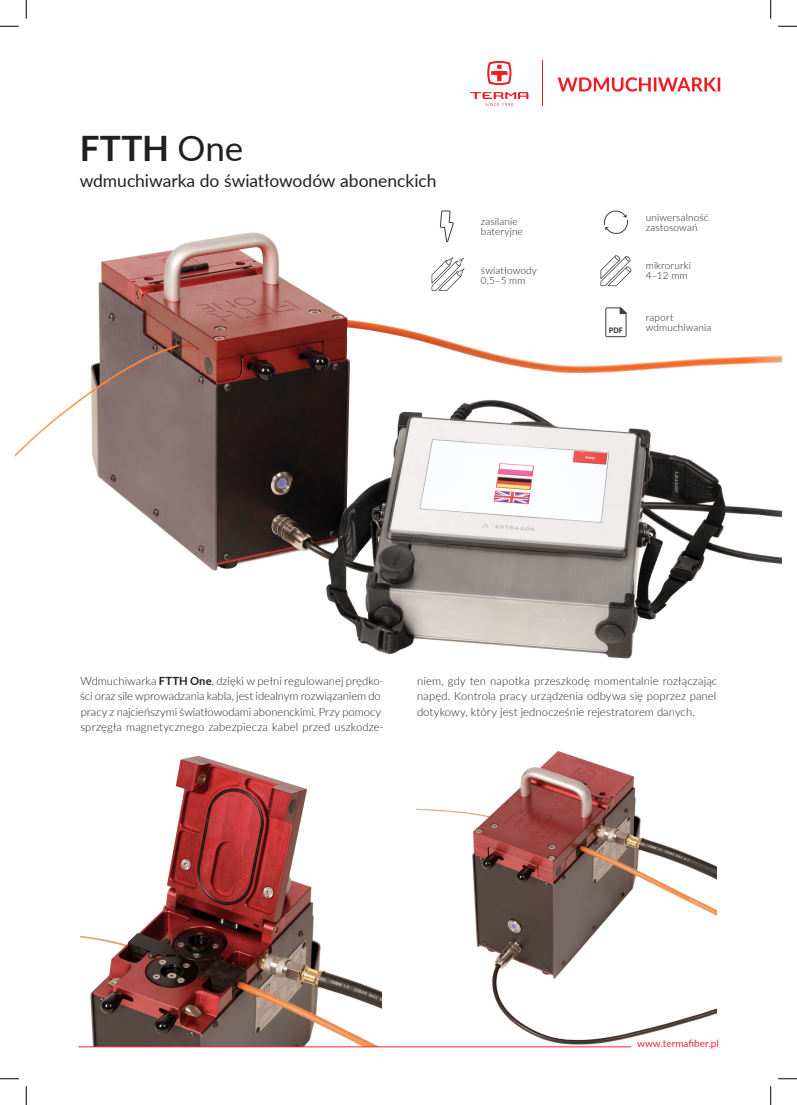
<style>
.page{position:relative;width:797px;height:1105px;background:#fff}
.page>*{position:absolute;margin:0;border:0;box-sizing:border-box;transform-origin:0 0}
.t1{font:700 35px "Lato";color:#231f20}
.t2{font:17.5px "Lato";letter-spacing:-.005em;color:#231f20}
.normal_txt_1kl{font:300 11.25px/15px "Lato";letter-spacing:.005em;color:#231f20}
.opis_ikon{font:300 10px "Lato";letter-spacing:.015em;color:#231f20}
.t3{font:10px "Lato";color:#f92634}
.t4{font:900 7.5px "Lato";color:#3d3d3d;scale:.94 1}
.s1{font-weight:400}
.s2{font-weight:700}
</style>
<div class="page">
<img style="left:417px;top:751px;width:299px;height:294px">
<img style="left:80px;top:755px;width:301px;height:291px">
<hr style="left:542px;top:61px;width:1px;height:45px;background:#ee1d23">
<svg style="left:487px;top:61px;width:24px;height:24px"></svg>
<svg style="left:470px;top:92px;width:58px;height:14px"></svg>
<svg style="left:557px;top:77px;width:163px;height:15px"></svg>
<hr style="left:78px;top:1046px;width:553px;height:1px;background:#f92634">
<img style="left:16px;top:232px;width:765px;height:427px">
<svg style="left:439px;top:210px;width:15px;height:32px"></svg>
<svg style="left:605px;top:307px;width:22px;height:31px"></svg>
<svg style="left:603px;top:210px;width:25px;height:26px"></svg>
<svg style="left:431px;top:257px;width:34px;height:34px"></svg>
<svg style="left:600px;top:255px;width:31px;height:31px"></svg>
<svg style="left:0;top:25px;width:19px;height:2px"></svg>
<svg style="left:778px;top:25px;width:19px;height:2px"></svg>
<svg style="left:0;top:1078px;width:19px;height:1px"></svg>
<svg style="left:778px;top:1078px;width:19px;height:1px"></svg>
<svg style="left:25px;top:0;width:2px;height:19px"></svg>
<svg style="left:25px;top:1086px;width:2px;height:19px"></svg>
<svg style="left:770px;top:0;width:1px;height:19px"></svg>
<svg style="left:770px;top:1086px;width:1px;height:19px"></svg>
<p class="t1" style="left:80px;top:122px;width:165px">FTTH <span class="s1">One</span></p>
<p class="t2" style="left:80px;top:168px;width:358px">wdmuchiwarka do światłowodów abonenckich</p>
<p class="opis_ikon" style="left:481px;top:215px;width:38px">zasilanie</p>
<p class="opis_ikon" style="left:481px;top:225px;width:43px">bateryjne</p>
<p class="opis_ikon" style="left:481px;top:263px;width:57px">światłowody</p>
<p class="opis_ikon" style="left:481px;top:273px;width:46px">0,5–5 mm</p>
<p class="t4" style="left:609px;top:324px;width:16px">PDF</p>
<p class="opis_ikon" style="left:646px;top:211px;width:64px">uniwersalność</p>
<p class="opis_ikon" style="left:646px;top:221px;width:53px">zastosowań</p>
<p class="opis_ikon" style="left:646px;top:258px;width:47px">mikrorurki</p>
<p class="opis_ikon" style="left:646px;top:268px;width:43px">4–12 mm</p>
<p class="opis_ikon" style="left:646px;top:311px;width:29px">raport</p>
<p class="opis_ikon" style="left:646px;top:321px;width:67px">wdmuchiwania</p>
<p class="normal_txt_1kl" style="left:80px;top:673px;width:305px">Wdmuchiwarka <span class="s2">FTTH One</span>, dzięki w pełni regulowanej prędko&shy;ści oraz sile wprowadzania kabla, jest idealnym rozwiązaniem do</p>
<p class="normal_txt_1kl" style="left:81px;top:703px;width:302px">pracy z najcieńszymi światłowodami abonenckimi. Przy pomocy</p>
<p class="normal_txt_1kl" style="left:80px;top:718px;width:305px">sprzęgła magnetycznego zabezpiecza kabel przed uszkodze-</p>
<p class="normal_txt_1kl" style="left:417px;top:673px;width:302px;text-align:justify">niem, gdy ten napotka przeszkodę momentalnie rozłączając napęd. Kontrola pracy urządzenia odbywa się poprzez panel dotykowy, który jest jednocześnie rejestratorem danych.</p>
<p class="t3" style="left:637px;top:1037px;width:83px">www.termafiber.pl</p>
</div>
